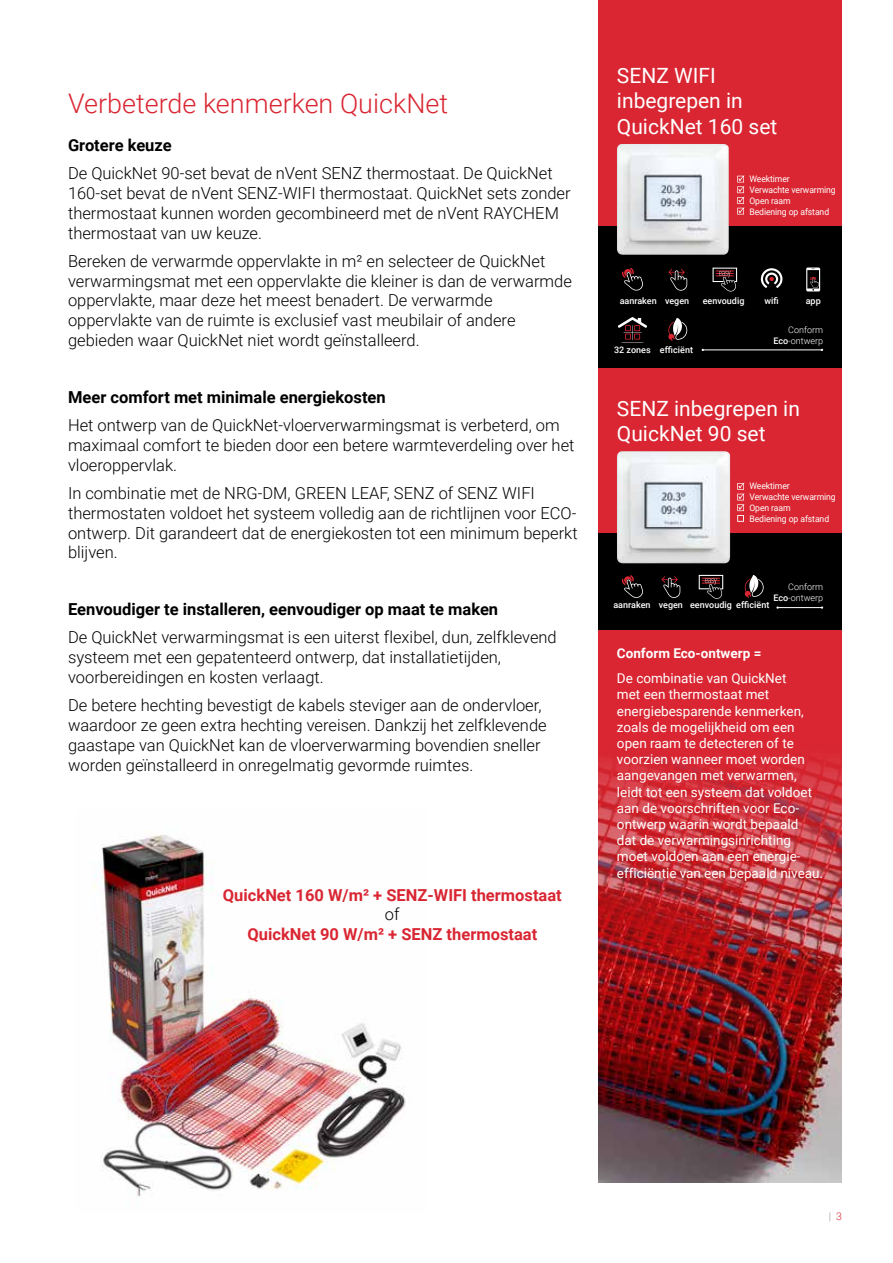
<style>
.page{position:relative;width:893px;height:1263px;background:#fff}
.page>*{position:absolute;margin:0;border:0;box-sizing:border-box;transform-origin:0 0}
.t1{font:300 27px "Roboto";color:#d92632}
.t2{font:21px/25.2px "Roboto";color:#fff}
.t3{font:300 16.5px/19.8px "Roboto";color:#000}
.t4{font:700 16.5px "Roboto";color:#000}
.t5{font:700 16.5px "Roboto";color:#d92632}
.t6{font:13.5px/16.2px "Roboto";color:#fff}
.t7{font:700 13.5px "Roboto";color:#fff}
.t8{font:300 10.5px "Roboto";color:#90969e}
.t9{font:9px/10.8px "Roboto";letter-spacing:-.01em;color:#fff;scale:.96 1}
.t10{font:500 9px "Roboto";color:#fff}
.t11{font:300 9px/10.8px "Roboto";color:#fff;text-align:right}
.s1{font-weight:500}
.s2{color:#d92632}
</style>
<div class="page">
<img style="left:93px;top:835px;width:313px;height:362px">
<img style="left:598px;top:0;width:244px;height:1182px">
<svg style="left:737px;top:175px;width:7px;height:39px"></svg>
<div style="left:598px;top:226px;width:244px;height:141px;background:#000"></div>
<svg style="left:622px;top:268px;width:21px;height:23px"></svg>
<svg style="left:668px;top:269px;width:19px;height:22px"></svg>
<svg style="left:712px;top:267px;width:26px;height:25px"></svg>
<svg style="left:761px;top:268px;width:21px;height:20px"></svg>
<svg style="left:806px;top:267px;width:14px;height:24px"></svg>
<svg style="left:668px;top:318px;width:19px;height:23px"></svg>
<svg style="left:618px;top:317px;width:29px;height:26px"></svg>
<hr style="left:703px;top:349px;width:119px;height:1px;background:#fff">
<div style="left:598px;top:534px;width:244px;height:96px;background:#000"></div>
<svg style="left:622px;top:575px;width:21px;height:23px"></svg>
<svg style="left:661px;top:576px;width:19px;height:22px"></svg>
<svg style="left:744px;top:575px;width:20px;height:23px"></svg>
<svg style="left:698px;top:574px;width:26px;height:25px"></svg>
<hr style="left:778px;top:607px;width:44px;height:1px;background:#fff">
<img style="left:617px;top:144px;width:112px;height:111px">
<img style="left:617px;top:451px;width:113px;height:112px">
<svg style="left:737px;top:483px;width:7px;height:39px"></svg>
<h1 class="t1" style="left:68px;top:84px;width:382px">Verbeterde kenmerken QuickNet</h1>
<p class="t4" style="left:68px;top:133px;width:105px">Grotere keuze</p>
<p class="t3" style="left:68px;top:163px;width:504px">De QuickNet 90-set bevat de nVent SENZ thermostaat. De QuickNet 160-set bevat de nVent SENZ-WIFI thermostaat. QuickNet sets zonder thermostaat kunnen worden gecombineerd met de nVent RAYCHEM thermostaat van uw keuze.</p>
<p class="t3" style="left:68px;top:250px;width:505px">Bereken de verwarmde oppervlakte in m² en selecteer de QuickNet verwarmingsmat met een oppervlakte die kleiner is dan de verwarmde oppervlakte, maar deze het meest benadert. De verwarmde oppervlakte van de ruimte is exclusief vast meubilair of andere gebieden waar QuickNet niet wordt geïnstalleerd.</p>
<p class="t4" style="left:68px;top:385px;width:319px">Meer comfort met minimale energiekosten</p>
<p class="t3" style="left:68px;top:415px;width:508px">Het ontwerp van de QuickNet-vloerverwarmingsmat is verbeterd, om maximaal comfort te bieden door een betere warmteverdeling over het vloeroppervlak.</p>
<p class="t3" style="left:68px;top:482px;width:511px">In combinatie met de NRG-DM, GREEN LEAF, SENZ of SENZ WIFI thermostaten voldoet het systeem volledig aan de richtlijnen voor ECO&shy;ontwerp. Dit garandeert dat de energiekosten tot een minimum beperkt blijven.</p>
<p class="t4" style="left:68px;top:597px;width:432px">Eenvoudiger te installeren, eenvoudiger op maat te maken</p>
<p class="t3" style="left:68px;top:627px;width:490px">De QuickNet verwarmingsmat is een uiterst flexibel, dun, zelfklevend systeem met een gepatenteerd ontwerp, dat installatietijden, voorbereidingen en kosten verlaagt.</p>
<p class="t3" style="left:68px;top:695px;width:480px">De betere hechting bevestigt de kabels steviger aan de ondervloer, waardoor ze geen extra hechting vereisen. Dankzij het zelfklevende gaastape van QuickNet kan de vloerverwarming bovendien sneller worden geïnstalleerd in onregelmatig gevormde ruimtes.</p>
<p class="t5" style="left:223px;top:883px;width:340px">QuickNet 160 W/m² + SENZ-WIFI thermostaat</p>
<p class="t3" style="left:385px;top:904px;width:16px">of</p>
<p class="t5" style="left:247px;top:923px;width:291px">QuickNet 90 W/m² + SENZ thermostaat</p>
<p class="t2" style="left:617px;top:62px;width:162px">SENZ WIFI inbegrepen in<br>QuickNet 160 set</p>
<p class="t9" style="left:749px;top:173px;width:91px">Weektimer<br>Verwachte verwarming<br>Open raam<br>Bediening op afstand</p>
<p class="t10" style="left:620px;top:295px;width:71px">aanraken vegen</p>
<p class="t10" style="left:703px;top:295px;width:43px">eenvoudig</p>
<p class="t10" style="left:764px;top:295px;width:16px">wifi</p>
<p class="t10" style="left:806px;top:295px;width:17px">app</p>
<p class="t10" style="left:614px;top:344px;width:80px">32 zones efficiënt</p>
<p class="t11" style="left:773px;top:324px;width:51px">Conform<br><span class="s1">Eco</span>‑ontwerp</p>
<p class="t2" style="left:617px;top:395px;width:184px">SENZ inbegrepen in<br>QuickNet 90 set</p>
<p class="t9" style="left:749px;top:480px;width:91px">Weektimer<br>Verwachte verwarming<br>Open raam<br>Bediening op afstand</p>
<p class="t11" style="left:773px;top:581px;width:51px">Conform<br><span class="s1">Eco</span>‑ontwerp</p>
<p class="t10" style="left:613px;top:598px;width:157px">aanraken vegen eenvoudig efficiënt</p>
<p class="t7" style="left:617px;top:644px;width:146px">Conform Eco-ontwerp =</p>
<p class="t6" style="left:617px;top:670px;width:208px">De combinatie van QuickNet<br>met een thermostaat met energiebesparende kenmerken, zoals de mogelijkheid om een open raam te detecteren of te voorzien wanneer moet worden aangevangen met verwarmen, leidt tot een systeem dat voldoet aan de voorschriften voor Eco&shy;ontwerp waarin wordt bepaald<br>dat de verwarmingsinrichting moet voldoen aan een energie&shy;efficiëntie van een bepaald niveau.</p>
<p class="t8" style="left:829px;top:1209px;width:15px">| <span class="s2">3</span></p>
</div>
